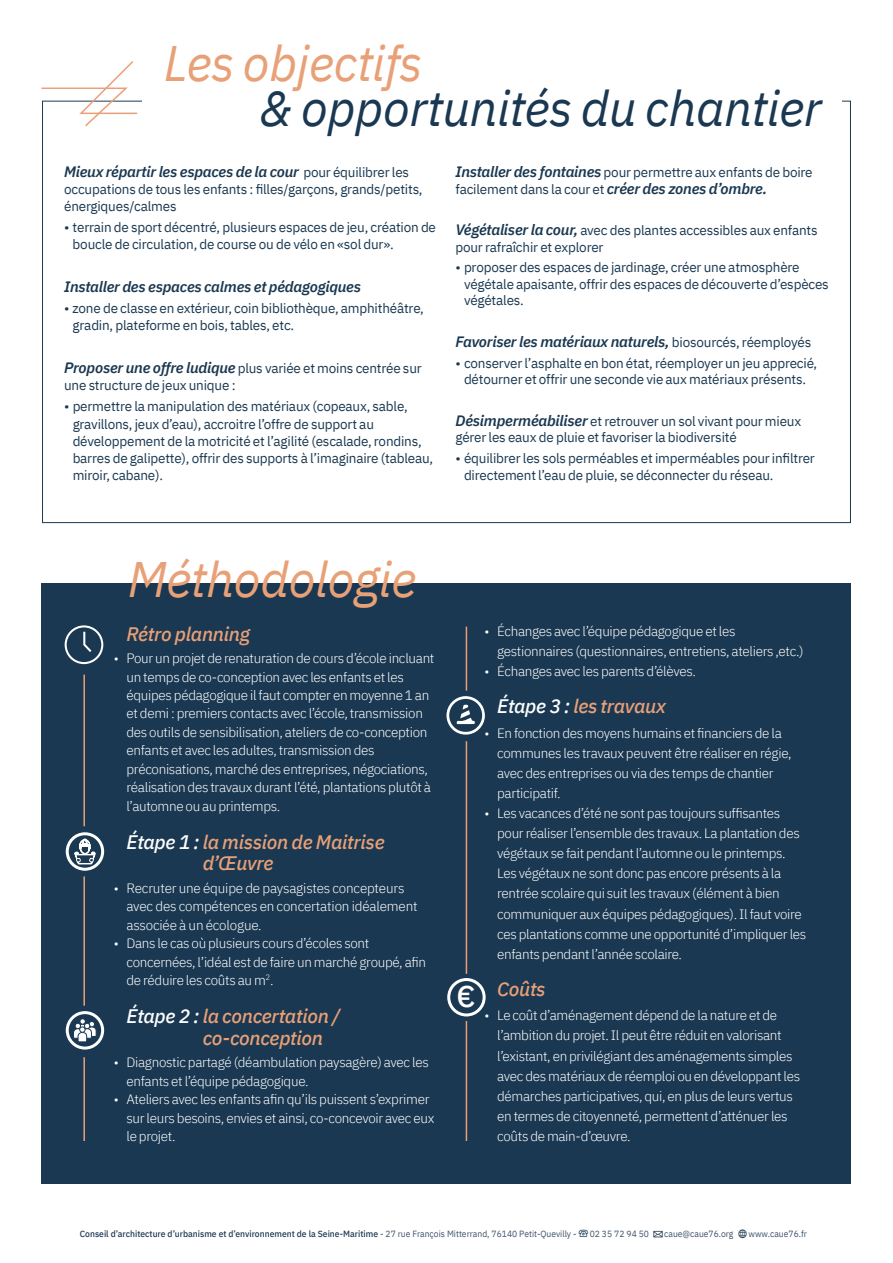
<style>
.page{position:relative;width:893px;height:1263px;background:#fff}
.page>*{position:absolute;margin:0;border:0;box-sizing:border-box;transform-origin:0 0}
.t1{font:italic 49.65px "IBM Plex Sans";letter-spacing:-.015em;color:#e8a077}
.t2{font:italic 49.65px "IBM Plex Sans";letter-spacing:-.015em;color:#1a3851}
.t3{font:500 30.45px "IBM Plex Sans";color:#fff}
.t4{font:italic 500 19.5px/21.5px "IBM Plex Sans";letter-spacing:-.015em;color:#e8a077}
.t5{font:italic 600 15px "IBM Plex Sans";letter-spacing:-.015em;color:#1a3851}
.t6{font:300 13.5px/20.1px "IBM Plex Sans";letter-spacing:-.025em;color:#fff}
.t7{font:13.5px/17.1px "IBM Plex Sans";letter-spacing:-.015em;color:#1a3851}
.t8{font:500 9px "IBM Plex Sans";color:#1a3851;scale:.95 1}
.t9{font:9px "IBM Plex Sans";color:#3e526a;scale:.95 1}
.s1{font-weight:400;font-style:normal;font-size:13.5px}
.s2{font-weight:600;font-style:italic;font-size:15px}
.s3{color:#fff}
.s4{font-weight:400;color:#3e526a}
</style>
<div class="page">
<div style="left:41px;top:583px;width:810px;height:600px;background:#1a3851"></div>
<div style="left:65px;top:625px;width:38px;height:39px;border:2px solid #fff;border-radius:50%"></div>
<svg style="left:83px;top:630px;width:11px;height:22px"></svg>
<svg style="left:446px;top:696px;width:39px;height:39px"></svg>
<svg style="left:41px;top:61px;width:98px;height:67px"></svg>
<hr style="left:83px;top:876px;width:2px;height:130px;background:#e8a077">
<hr style="left:83px;top:1057px;width:2px;height:84px;background:#e8a077">
<hr style="left:83px;top:674px;width:2px;height:152px;background:#e8a077">
<hr style="left:466px;top:627px;width:1px;height:64px;background:#e8a077">
<hr style="left:466px;top:741px;width:1px;height:233px;background:#e8a077">
<hr style="left:466px;top:1021px;width:1px;height:120px;background:#e8a077">
<svg style="left:74px;top:836px;width:22px;height:30px"></svg>
<div style="left:66px;top:832px;width:38px;height:39px;border:3px solid #fff;border-radius:50%"></div>
<svg style="left:73px;top:1018px;width:24px;height:24px"></svg>
<div style="left:66px;top:1011px;width:38px;height:38px;border:3px solid #fff;border-radius:50%"></div>
<div style="left:447px;top:978px;width:39px;height:38px;border:3px solid #fff;border-radius:50%"></div>
<h1 class="t1" style="left:164px;top:26px;width:260px">Les objectifs</h1>
<h1 class="t2" style="left:259px;top:71px;width:564px">&amp; opportunités du chantier</h1>
<p class="t5" style="left:64px;top:160px;width:347px">Mieux répartir les espaces de la cour <span class="s1">pour équilibrer les</span></p>
<p class="t7" style="left:64px;top:180px;width:360px">occupations de tous les enfants : filles/garçons, grands/petits, énergiques/calmes</p>
<p class="t7" style="left:73px;top:218px;width:365px;text-indent:-9px">• terrain de sport décentré, plusieurs espaces de jeu, création de boucle de circulation, de course ou de vélo en «sol dur».</p>
<p class="t5" style="left:64px;top:275px;width:298px">Installer des espaces calmes et pédagogiques</p>
<p class="t7" style="left:73px;top:299px;width:353px;text-indent:-9px">• zone de classe en extérieur, coin bibliothèque, amphithéâtre, gradin, plateforme en bois, tables, etc.</p>
<p class="t7" style="left:64px;top:359px;width:359px"><span class="s2">Proposer une offre ludique</span> plus variée et moins centrée sur une structure de jeux unique :</p>
<p class="t7" style="left:73px;top:397px;width:362px;text-indent:-9px">• permettre la manipulation des matériaux (copeaux, sable, gravillons, jeux d’eau), accroitre l’offre de support au développement de la motricité et l’agilité (escalade, rondins, barres de galipette), offrir des supports à l’imaginaire (tableau, miroir, cabane).</p>
<p class="t7" style="left:455px;top:163px;width:359px;line-height:16.5px"><span class="s2">Installer des fontaines</span> pour permettre aux enfants de boire facilement dans la cour et <span class="s2">créer des zones d’ombre.</span></p>
<p class="t7" style="left:455px;top:221px;width:364px;line-height:16.5px"><span class="s2">Végétaliser la cour,</span> avec des plantes accessibles aux enfants pour rafraîchir et explorer</p>
<p class="t7" style="left:464px;top:258px;width:366px;line-height:16.5px;text-indent:-9px">• proposer des espaces de jardinage, créer une atmosphère végétale apaisante, offrir des espaces de découverte d’espèces végétales.</p>
<p class="t5" style="left:455px;top:330px;width:357px">Favoriser les matériaux naturels, <span class="s1">biosourcés, réemployés</span></p>
<p class="t7" style="left:455px;top:354px;width:363px;line-height:16.5px;text-align:center">• conserver l’asphalte en bon état, réemployer un jeu apprecié, détourner et offrir une seconde vie aux matériaux présents.</p>
<p class="t7" style="left:455px;top:412px;width:347px;line-height:16.5px"><span class="s2">Désimperméabiliser</span> et retrouver un sol vivant pour mieux gérer les eaux de pluie et favoriser la biodiversité</p>
<p class="t7" style="left:464px;top:449px;width:352px;line-height:16.5px;text-indent:-9px">• équilibrer les sols perméables et imperméables pour infiltrer directement l’eau de pluie, se déconnecter du réseau.</p>
<h1 class="t1" style="left:128px;top:541px;width:290px">Méthodologie</h1>
<h3 class="t4" style="left:126px;top:621px;width:125px">Rétro planning</h3>
<p class="t6" style="left:126px;top:648px;width:309px;line-height:18.5px;text-indent:-13px">• Pour un projet de renaturation de cours d’école incluant un temps de co-conception avec les enfants et les équipes pédagogique il faut compter en moyenne 1 an et demi : premiers contacts avec l’école, transmission des outils de sensibilisation, ateliers de co-conception enfants et avec les adultes, transmission des préconisations, marché des entreprises, négociations, réalisation des travaux durant l’été, plantations plutôt à l’automne ou au printemps.</p>
<h3 class="t4" style="left:203px;top:829px;width:183px;text-indent:-76px"><span class="s3">Étape 1 :</span> la mission de Maitrise d’Œuvre</h3>
<p class="t6" style="left:126px;top:878px;width:293px;line-height:18.5px;text-indent:-13px">• Recruter une équipe de paysagistes concepteurs avec des compétences en concertation idéalement associée à un écologue.</p>
<p class="t6" style="left:126px;top:933px;width:301px;line-height:18.5px;text-indent:-13px">• Dans le cas où plusieurs cours d’écoles sont concernées, l’idéal est de faire un marché groupé, afin de réduire les coûts au m<sup>2</sup>.</p>
<h3 class="t4" style="left:203px;top:1004px;width:139px;text-indent:-76px"><span class="s3">Étape 2 :</span> la concertation / co-conception</h3>
<p class="t6" style="left:126px;top:1052px;width:304px;line-height:18.5px;text-indent:-13px">• Diagnostic partagé (déambulation paysagère) avec les enfants et l’équipe pédagogique.</p>
<p class="t6" style="left:126px;top:1089px;width:309px;line-height:18.5px;text-indent:-13px">• Ateliers avec les enfants afin qu’ils puissent s’exprimer sur leurs besoins, envies et ainsi, co-concevoir avec eux le projet.</p>
<h2 class="t3" style="left:456px;top:973px;width:21px">€</h2>
<p class="t6" style="left:497px;top:620px;width:308px;text-indent:-13px">• Échanges avec l’équipe pédagogique et les gestionnaires (questionnaires, entretiens, ateliers ,etc.)</p>
<p class="t6" style="left:484px;top:660px;width:213px">• Échanges avec les parents d’élèves.</p>
<h3 class="t4" style="left:497px;top:694px;width:170px"><span class="s3">Étape 3 :</span> les travaux</h3>
<p class="t6" style="left:497px;top:722px;width:296px;text-indent:-13px">• En fonction des moyens humains et financiers de la communes les travaux peuvent être réaliser en régie, avec des entreprises ou via des temps de chantier participatif.</p>
<p class="t6" style="left:497px;top:802px;width:311px;text-indent:-13px">• Les vacances d’été ne sont pas toujours suffisantes pour réaliser l’ensemble des travaux. La plantation des végétaux se fait pendant l’automne ou le printemps.<br>Les végétaux ne sont donc pas encore présents à la rentrée scolaire qui suit les travaux (élément à bien communiquer aux équipes pédagogiques). Il faut voire ces plantations comme une opportunité d’impliquer les enfants pendant l’année scolaire.</p>
<h3 class="t4" style="left:497px;top:977px;width:50px">Coûts</h3>
<p class="t6" style="left:497px;top:1004px;width:305px;text-indent:-13px">• Le coût d’aménagement dépend de la nature et de l’ambition du projet. Il peut être réduit en valorisant l’existant, en privilégiant des aménagements simples avec des matériaux de réemploi ou en développant les démarches participatives, qui, en plus de leurs vertus en termes de citoyenneté, permettent d’atténuer les coûts de main-d’œuvre.</p>
<p class="t8" style="left:80px;top:1226px;width:524px">Conseil d’architecture d’urbanisme et d’environnement de la Seine-Maritime <span class="s4">- 27 rue François Mitterrand, 76140 Petit-Quevilly -</span></p>
<p class="t9" style="left:590px;top:1227px;width:64px">02 35 72 94 50</p>
<p class="t9" style="left:664px;top:1227px;width:74px">caue@caue76.org</p>
<p class="t9" style="left:748px;top:1227px;width:63px">www.caue76.fr</p>
</div>
